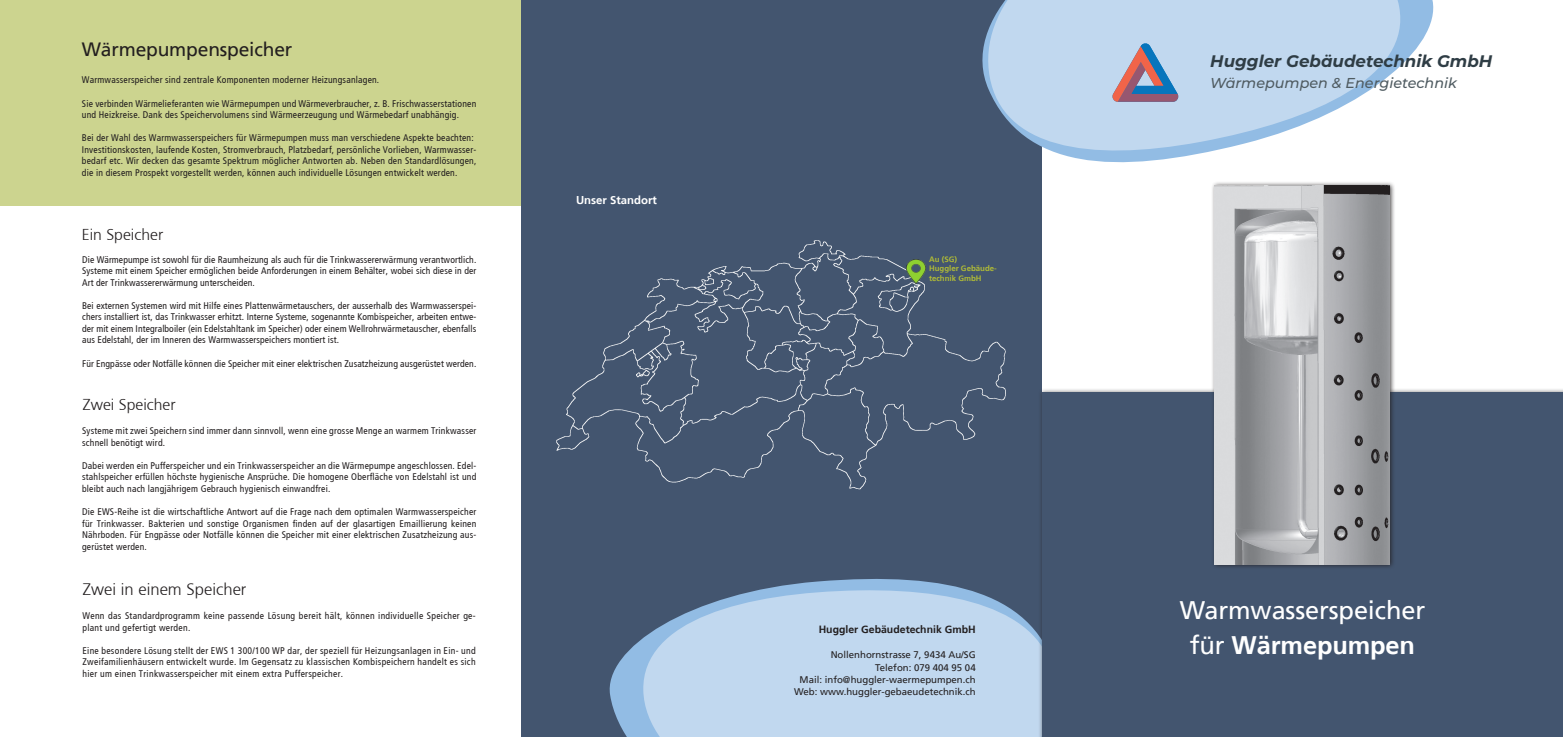
<style>
.page{position:relative;width:1563px;height:737px;background:#fff}
.page>*{position:absolute;margin:0;border:0;box-sizing:border-box;transform-origin:0 0}
.t1{font:25.38px/35px "Frutiger LT";letter-spacing:-.005em;color:#fff;text-align:center}
.Standard_gr{font:19.25px "Frutiger LT";letter-spacing:-.01em;color:#231f20}
.t2{font:italic 700 16.71px "Montserrat";color:#2f3d45}
.Standard_gr-2{font:300 16.62px "Frutiger";color:#231f20}
.Standard_gr-3{font:300 15.75px "Frutiger";color:#231f20}
.t3{font:italic 500 14.35px "Montserrat";color:#4f5b61}
.t4{font:700 11.38px "Frutiger";color:#fff}
.t5{font:700 10.5px "Frutiger";color:#231f20}
.t6{font:condensed 9.62px/11.5px "Frutiger";letter-spacing:.02em;color:#231f20;text-align:justify}
.t7{font:9.62px "Frutiger LT";color:#231f20}
.t8{font:700 7.88px "Frutiger";color:#b0bb36}
.s1{font-family:"Frutiger";font-weight:700}
</style>
<div class="page">
<div style="left:0;top:0;width:521px;height:206px;background:#ccd48f"></div>
<div style="left:521px;top:0;width:521px;height:737px;background:#43556f"></div>
<svg style="left:1412px;top:0;width:22px;height:54px"></svg>
<svg style="left:982px;top:0;width:430px;height:163px;fill:#c1d8ef"></svg>
<svg style="left:1112px;top:43px;width:67px;height:59px;background:#9d99b1"></svg>
<svg style="left:609px;top:579px;width:352px;height:158px"></svg>
<svg style="left:642px;top:588px;width:396px;height:149px;background:#b5cde6"></svg>
<div style="left:1042px;top:392px;width:521px;height:345px;background:#43556f"></div>
<div style="left:1211px;top:181px;width:184px;height:388px;background:#231f20;opacity:.83"></div>
<img style="left:1215px;top:185px;width:174px;height:380px">
<img style="left:556px;top:240px;width:450px;height:250px">
<img style="left:907px;top:259px;width:18px;height:25px">
<p class="Standard_gr" style="left:82px;top:38px;width:212px">Wärmepumpenspeicher</p>
<p class="t6" style="left:82px;top:74px;width:299px">Warmwasserspeicher sind zentrale Komponenten moderner Heizungsanlagen.</p>
<p class="t6" style="left:82px;top:97px;width:396px">Sie verbinden Wärmelieferanten wie Wärmepumpen und Wärmeverbraucher, z. B. Frischwasserstationen und Heizkreise. Dank des Speichervolumens sind Wärmeerzeugung und Wärmebedarf unabhängig.</p>
<p class="t6" style="left:82px;top:132px;width:393px">Bei der Wahl des Warmwasserspeichers für Wärmepumpen muss man verschiedene Aspekte beachten:</p>
<p class="t6" style="left:82px;top:144px;width:396px">Investitionskosten, laufende Kosten, Stromverbrauch, Platzbedarf, persönliche Vorlieben, Warmwasser&shy;bedarf etc. Wir decken das gesamte Spektrum möglicher Antworten ab. Neben den Standardlösungen, die in diesem Prospekt vorgestellt werden, können auch individuelle Lösungen entwickelt werden.</p>
<p class="Standard_gr-3" style="left:82px;top:225px;width:83px">Ein Speicher</p>
<p class="t6" style="left:82px;top:253px;width:396px">Die Wärmepumpe ist sowohl für die Raumheizung als auch für die Trinkwassererwärmung verantwortlich.<br>Systeme mit einem Speicher ermöglichen beide Anforderungen in einem Behälter, wobei sich diese in der Art der Trinkwassererwärmung unterscheiden.</p>
<p class="t6" style="left:82px;top:300px;width:396px">Bei externen Systemen wird mit Hilfe eines Plattenwärmetauschers, der ausserhalb des Warmwasserspei&shy;chers installiert ist, das Trinkwasser erhitzt. Interne Systeme, sogenannte Kombispeicher, arbeiten entwe&shy;der mit einem Integralboiler (ein Edelstahltank im Speicher) oder einem Wellrohrwärmetauscher, ebenfalls aus Edelstahl, der im Inneren des Warmwasserspeichers montiert ist.</p>
<p class="t6" style="left:82px;top:357px;width:396px">Für Engpässe oder Notfälle können die Speicher mit einer elektrischen Zusatzheizung ausgerüstet werden.</p>
<p class="Standard_gr-3" style="left:83px;top:396px;width:94px">Zwei Speicher</p>
<p class="t6" style="left:82px;top:425px;width:396px">Systeme mit zwei Speichern sind immer dann sinnvoll, wenn eine grosse Menge an warmem Trinkwasser schnell benötigt wird.</p>
<p class="t6" style="left:82px;top:460px;width:396px">Dabei werden ein Pufferspeicher und ein Trinkwasserspeicher an die Wärmepumpe angeschlossen. Edel&shy;stahlspeicher erfüllen höchste hygienische Ansprüche. Die homogene Oberfläche von Edelstahl ist und bleibt auch nach langjährigem Gebrauch hygienisch einwandfrei.</p>
<p class="t6" style="left:82px;top:506px;width:396px">Die EWS-Reihe ist die wirtschaftliche Antwort auf die Frage nach dem optimalen Warmwasserspeicher für Trinkwasser. Bakterien und sonstige Organismen finden auf der glasartigen Emaillierung keinen Nährboden. Für Engpässe oder Notfälle können die Speicher mit einer elektrischen Zusatzheizung aus&shy;gerüstet werden.</p>
<p class="Standard_gr-2" style="left:83px;top:579px;width:165px">Zwei in einem Speicher</p>
<p class="t6" style="left:82px;top:610px;width:395px">Wenn das Standardprogramm keine passende Lösung bereit hält, können individuelle Speicher ge&shy;plant und gefertigt werden.</p>
<p class="t6" style="left:82px;top:644px;width:395px">Eine besondere Lösung stellt der EWS 1 300/100 WP dar, der speziell für Heizungsanlagen in Ein- und Zweifamilienhäusern entwickelt wurde. Im Gegensatz zu klassischen Kombispeichern handelt es sich hier um einen Trinkwasserspeicher mit einem extra Pufferspeicher.</p>
<p class="t4" style="left:576px;top:193px;width:82px">Unser Standort</p>
<p class="t8" style="left:929px;top:254px;width:29px">Au (SG)</p>
<p class="t8" style="left:929px;top:264px;width:69px">Huggler Gebäude-</p>
<p class="t8" style="left:929px;top:273px;width:54px">technik GmbH</p>
<p class="t5" style="left:819px;top:623px;width:158px">Huggler Gebäudetechnik GmbH</p>
<p class="t7" style="left:830px;top:649px;width:146px">Nollenhornstrasse 7, 9434 Au/SG</p>
<p class="t7" style="left:875px;top:661px;width:102px">Telefon: 079 404 95 04</p>
<p class="t7" style="left:799px;top:674px;width:177px">Mail: info@huggler-waermepumpen.ch</p>
<p class="t7" style="left:794px;top:686px;width:183px">Web: www.huggler-gebaeudetechnik.ch</p>
<p class="t2" style="left:1210px;top:50px;width:284px">Huggler Gebäudetechnik GmbH</p>
<p class="t3" style="left:1210px;top:73px;width:248px">Wärmepumpen &amp; Energietechnik</p>
<p class="t1" style="left:1179px;top:592px;width:247px">Warmwasserspeicher für <span class="s1">Wärmepumpen</span></p>
</div>
